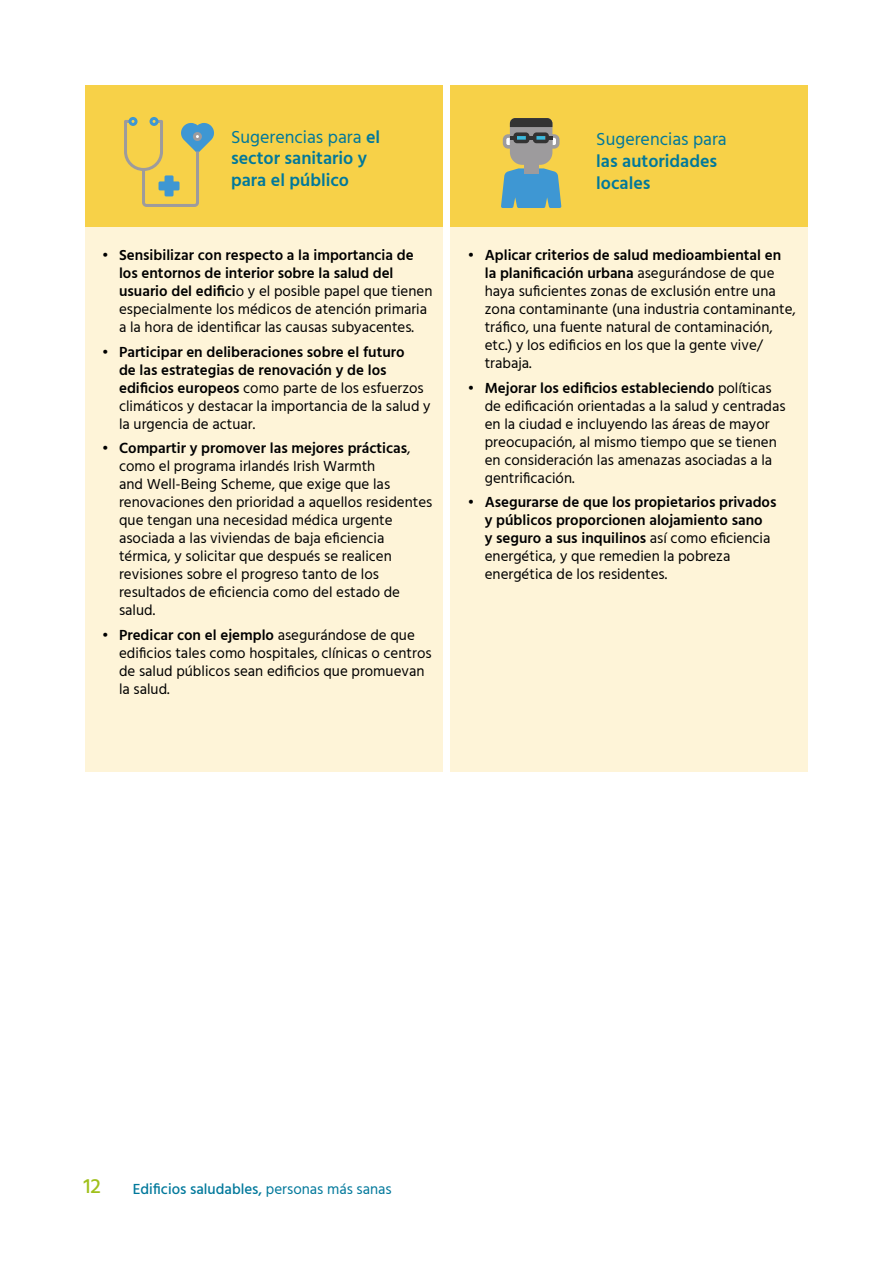
<style>
.page{position:relative;width:893px;height:1263px;background:#fff}
.page>*{position:absolute;margin:0;border:0;box-sizing:border-box;transform-origin:0 0}
.t1{font:500 21px "Hind";color:#a0c01b}
.t2{font:600 18px/21.6px "Hind";color:#00789b}
.t3{font:18px "Hind";color:#00789b}
.t4{font:15px/18px "Hind";color:#000}
.t5{font:600 15px/18px "Hind";color:#000}
.t6{font:500 15px "Hind";color:#00789b}
.s1{font-weight:400}
.s2{font-weight:600}
</style>
<div class="page">
<div style="left:85px;top:117px;width:357px;height:655px;background:#fef4d8"></div>
<div style="left:451px;top:117px;width:357px;height:655px;background:#fef4d8"></div>
<div style="left:85px;top:85px;width:357px;height:141px;background:#f7d148"></div>
<div style="left:451px;top:85px;width:357px;height:141px;background:#f7d148"></div>
<svg style="left:124px;top:117px;width:90px;height:90px"></svg>
<svg style="left:501px;top:118px;width:60px;height:90px"></svg>
<p class="t2" style="left:231px;top:127px;width:151px"><span class="s1">Sugerencias para</span> el sector sanitario y para el público</p>
<p class="t3" style="left:596px;top:127px;width:132px">Sugerencias para</p>
<p class="t2" style="left:596px;top:151px;width:122px">las autoridades locales</p>
<p class="t4" style="left:119px;top:247px;width:315px;text-indent:-17px"><span class="s2">• Sensibilizar con respecto a la importancia de los entornos de interior sobre la salud del usuario del edifici</span>o y el posible papel que tienen especialmente los médicos de atención primaria a la hora de identificar las causas subyacentes.</p>
<p class="t5" style="left:119px;top:344px;width:313px;text-indent:-17px">• Participar en deliberaciones sobre el futuro<br>de las estrategias de renovación y de los edificios europeos <span class="s1">como parte de los esfuerzos climáticos y destacar la importancia de la salud y la urgencia de actuar.</span></p>
<p class="t4" style="left:119px;top:440px;width:315px;text-indent:-17px"><span class="s2">• Compartir y promover las mejores prácticas</span>, como el programa irlandés Irish Warmth<br>and Well-Being Scheme, que exige que las renovaciones den prioridad a aquellos residentes que tengan una necesidad médica urgente asociada a las viviendas de baja eficiencia térmica, y solicitar que después se realicen revisiones sobre el progreso tanto de los resultados de eficiencia como del estado de salud.</p>
<p class="t4" style="left:119px;top:626px;width:314px;text-indent:-17px"><span class="s2">• Predicar con el ejemplo</span> asegurándose de que edificios tales como hospitales, clínicas o centros de salud públicos sean edificios que promuevan la salud.</p>
<p class="t4" style="left:485px;top:247px;width:313px;text-indent:-17px"><span class="s2">• Aplicar criterios de salud medioambiental en la planificación urbana</span> asegurándose de que haya suficientes zonas de exclusión entre una zona contaminante (una industria contaminante, tráfico, una fuente natural de contaminación, etc.) y los edificios en los que la gente vive/ trabaja.</p>
<p class="t4" style="left:485px;top:379px;width:302px;text-indent:-17px"><span class="s2">• Mejorar los edificios estableciendo</span> políticas de edificación orientadas a la salud y centradas en la ciudad e incluyendo las áreas de mayor preocupación, al mismo tiempo que se tienen en consideración las amenazas asociadas a la gentrificación.</p>
<p class="t5" style="left:485px;top:494px;width:293px;text-indent:-17px">• Asegurarse de que los propietarios privados y públicos proporcionen alojamiento sano<br>y seguro a sus inquilinos <span class="s1">así como eficiencia energética, y que remedien la pobreza energética de los residentes.</span></p>
<h1 class="t1" style="left:83px;top:1171px;width:19px">12</h1>
<p class="t6" style="left:133px;top:1178px;width:260px">Edificios saludables, <span class="s1">personas más sanas</span></p>
</div>
